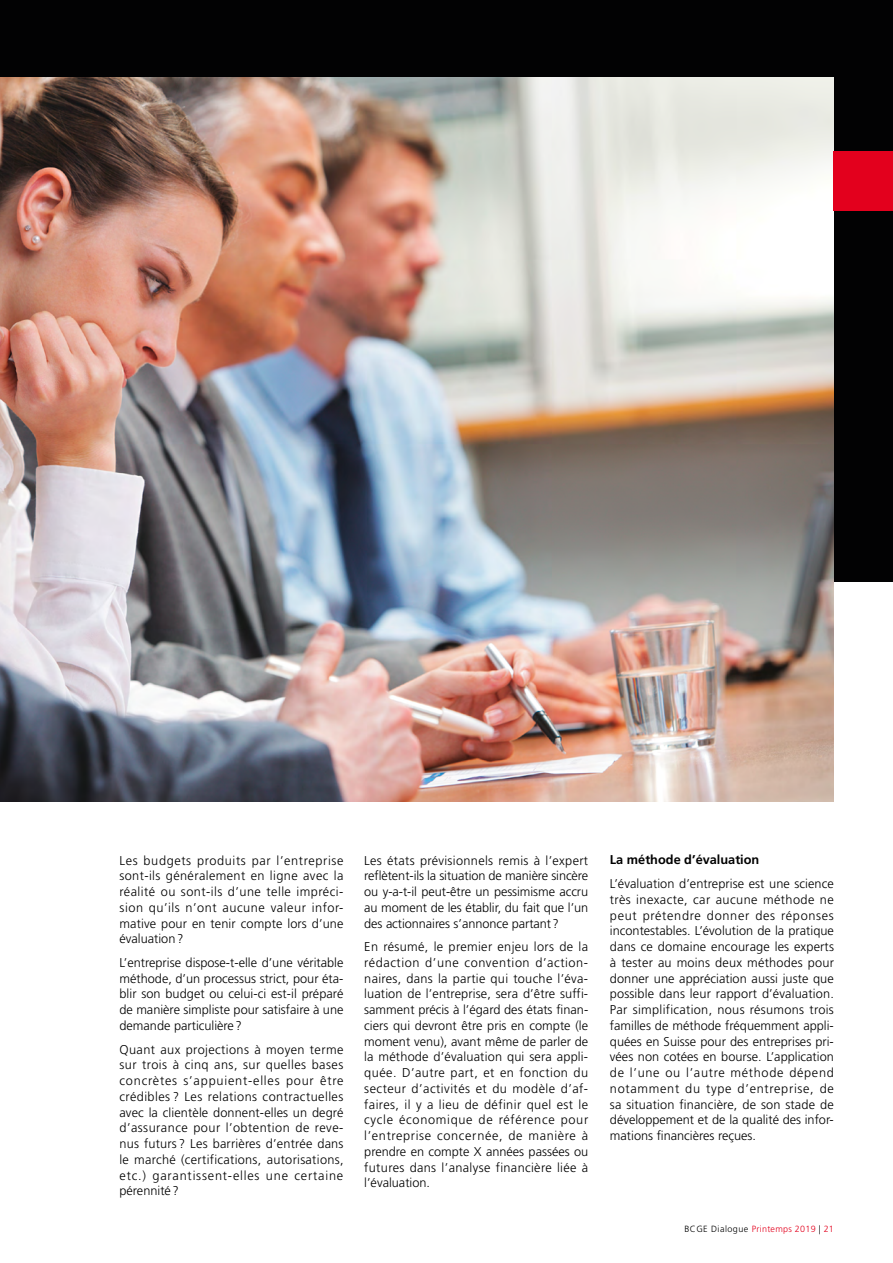
<style>
.page{position:relative;width:893px;height:1263px;background:#fff}
.page>*{position:absolute;margin:0;border:0;box-sizing:border-box;transform-origin:0 0}
.t1{font:300 12.75px/15.8px "Frutiger LT Std";color:#000;text-align:justify}
.t2{font:700 12.75px "Frutiger LT Std";color:#000}
.t3{font:300 9px "Frutiger LT Std";letter-spacing:.03em;color:#e3001d}
.s1{color:#000}
</style>
<div class="page">
<div style="left:0;top:0;width:893px;height:581px;background:#020203"></div>
<img style="left:0;top:77px;width:833px;height:725px">
<div style="left:833px;top:151px;width:60px;height:60px;background:#e3001d"></div>
<p class="t1" style="left:119px;top:852px;width:226px">Les budgets produits par l’entreprise sont-ils généralement en ligne avec la réalité ou sont-ils d’une telle impréci&shy;sion qu’ils n’ont aucune valeur infor&shy;mative pour en tenir compte lors d’une évaluation?</p>
<p class="t1" style="left:119px;top:955px;width:225px">L’entreprise dispose-t-elle d’une véritable méthode, d’un processus strict, pour éta&shy;blir son budget ou celui-ci est-il préparé de manière simpliste pour satisfaire à une demande particulière?</p>
<p class="t1" style="left:119px;top:1041px;width:226px">Quant aux projections à moyen terme sur trois à cinq ans, sur quelles bases concrètes s’appuient-elles pour être crédibles ? Les relations contractuelles avec la clientèle donnent-elles un degré d’assurance pour l’obtention de reve&shy;nus futurs ? Les barrières d’entrée dans le marché (certifications, autorisations, etc.) garantissent-elles une certaine pérennité?</p>
<p class="t1" style="left:364px;top:852px;width:225px">Les états prévisionnels remis à l’expert reflètent-ils la situation de manière sincère ou y-a-t-il peut-être un pessimisme accru au moment de les établir, du fait que l’un des actionnaires s’annonce partant?</p>
<p class="t1" style="left:364px;top:939px;width:225px">En résumé, le premier enjeu lors de la rédaction d’une convention d’action&shy;naires, dans la partie qui touche l’éva&shy;luation de l’entreprise, sera d’être suffi&shy;samment précis à l’égard des états finan&shy;ciers qui devront être pris en compte (le moment venu), avant même de parler de la méthode d’évaluation qui sera appli&shy;quée. D’autre part, et en fonction du secteur d’activités et du modèle d’af&shy;faires, il y a lieu de définir quel est le cycle économique de référence pour l’entreprise concernée, de manière à prendre en compte X années passées ou futures dans l’analyse financière liée à l’évaluation.</p>
<p class="t2" style="left:610px;top:852px;width:151px">La méthode d’évaluation</p>
<p class="t1" style="left:610px;top:876px;width:226px">L’évaluation d’entreprise est une science très inexacte, car aucune méthode ne peut prétendre donner des réponses incontestables. L’évolution de la pratique dans ce domaine encourage les experts à tester au moins deux méthodes pour donner une appréciation aussi juste que possible dans leur rapport d’évaluation.<br>Par simplification, nous résumons trois familles de méthode fréquemment appli&shy;quées en Suisse pour des entreprises pri&shy;vées non cotées en bourse. L’application de l’une ou l’autre méthode dépend notamment du type d’entreprise, de sa situation financière, de son stade de développement et de la qualité des infor&shy;mations financières reçues.</p>
<p class="t3" style="left:684px;top:1224px;width:151px"><span class="s1">BCGE Dialogue</span> Printemps 2019 <span class="s1">|</span> 21</p>
</div>
